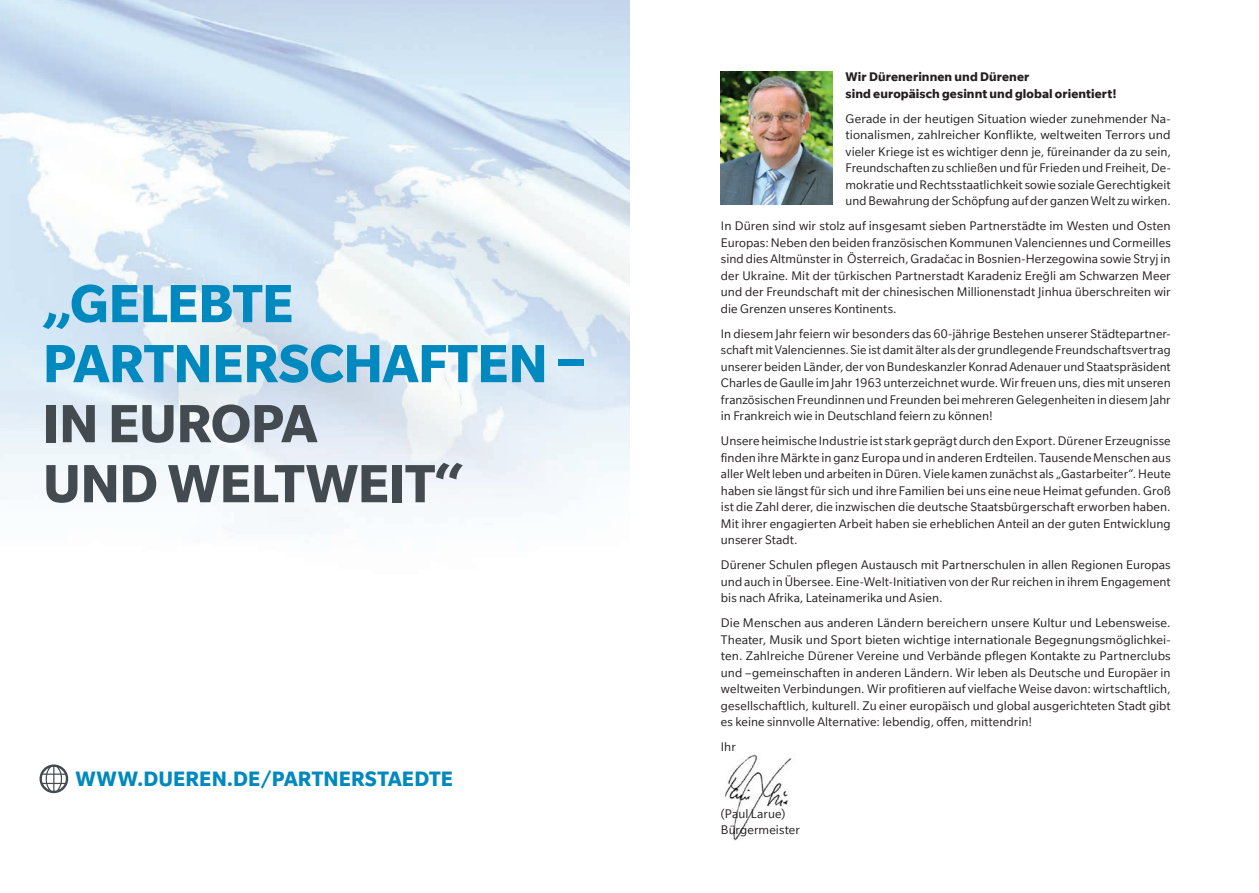
<style>
.page{position:relative;width:1259px;height:893px;background:#fff}
.page>*{position:absolute;margin:0;border:0;box-sizing:border-box;transform-origin:0 0}
.t1{font:700 58.5px/60px "Slate";letter-spacing:-.005em;color:#0089bf}
.t2{font:700 58.5px/60px "Slate";letter-spacing:-.01em;color:#444b50}
.t3{font:700 22.5px "Slate";letter-spacing:.01em;color:#0089bf}
.t4{font:13.5px/16.5px "Slate";letter-spacing:.005em;color:#231f20;text-align:justify}
.t5{font:700 13.5px/16.5px "Slate";letter-spacing:.005em;color:#231f20}
</style>
<div class="page">
<img style="left:0;top:0;width:629px;height:521px">
<img style="left:724px;top:754px;width:68px;height:86px">
<svg style="left:40px;top:764px;width:28px;height:29px"></svg>
<img style="left:721px;top:71px;width:112px;height:134px">
<h1 class="t1" style="left:43px;top:273px;width:544px">„GELEBTE<br>PARTNERSCHAFTEN –</h1>
<h1 class="t2" style="left:43px;top:393px;width:423px">IN EUROPA<br>UND WELTWEIT“</h1>
<h2 class="t3" style="left:76px;top:767px;width:379px">WWW.DUEREN.DE/PARTNERSTAEDTE</h2>
<p class="t5" style="left:845px;top:69px;width:273px">Wir Dürenerinnen und Dürener<br>sind europäisch gesinnt und global orientiert!</p>
<p class="t4" style="left:845px;top:110px;width:327px">Gerade in der heutigen Situation wieder zunehmender Na&shy;tionalismen, zahlreicher Konflikte, weltweiten Terrors und vieler Kriege ist es wichtiger denn je, füreinander da zu sein, Freundschaften zu schließen und für Frieden und Freiheit, De&shy;mokratie und Rechtsstaatlichkeit sowie soziale Gerechtigkeit und Bewahrung der Schöpfung auf der ganzen Welt zu wirken.</p>
<p class="t4" style="left:721px;top:218px;width:451px">In Düren sind wir stolz auf insgesamt sieben Partnerstädte im Westen und Osten Europas: Neben den beiden französischen Kommunen Valenciennes und Cormeilles sind dies Altmünster in Österreich, Gradačac in Bosnien-Herzegowina sowie Stryj in der Ukraine. Mit der türkischen Partnerstadt Karadeniz Ereğli am Schwarzen Meer und der Freundschaft mit der chinesischen Millionenstadt Jinhua überschreiten wir die Grenzen unseres Kontinents.</p>
<p class="t4" style="left:721px;top:325px;width:451px">In diesem Jahr feiern wir besonders das 60-jährige Bestehen unserer Städtepartner&shy;schaft mit Valenciennes. Sie ist damit älter als der grundlegende Freundschaftsvertrag unserer beiden Länder, der von Bundeskanzler Konrad Adenauer und Staatspräsident Charles de Gaulle im Jahr 1963 unterzeichnet wurde. Wir freuen uns, dies mit unseren französischen Freundinnen und Freunden bei mehreren Gelegenheiten in diesem Jahr in Frankreich wie in Deutschland feiern zu können!</p>
<p class="t4" style="left:721px;top:433px;width:451px">Unsere heimische Industrie ist stark geprägt durch den Export. Dürener Erzeugnisse finden ihre Märkte in ganz Europa und in anderen Erdteilen. Tausende Menschen aus aller Welt leben und arbeiten in Düren. Viele kamen zunächst als „Gastarbeiter“. Heute haben sie längst für sich und ihre Familien bei uns eine neue Heimat gefunden. Groß ist die Zahl derer, die inzwischen die deutsche Staatsbürgerschaft erworben haben.<br>Mit ihrer engagierten Arbeit haben sie erheblichen Anteil an der guten Entwicklung unserer Stadt.</p>
<p class="t4" style="left:721px;top:557px;width:451px">Dürener Schulen pflegen Austausch mit Partnerschulen in allen Regionen Europas und auch in Übersee. Eine-Welt-Initiativen von der Rur reichen in ihrem Engagement bis nach Afrika, Lateinamerika und Asien.</p>
<p class="t4" style="left:721px;top:615px;width:451px">Die Menschen aus anderen Ländern bereichern unsere Kultur und Lebensweise.<br>Theater, Musik und Sport bieten wichtige internationale Begegnungsmöglichkei&shy;ten. Zahlreiche Dürener Vereine und Verbände pflegen Kontakte zu Partnerclubs und –gemeinschaften in anderen Ländern. Wir leben als Deutsche und Europäer in weltweiten Verbindungen. Wir profitieren auf vielfache Weise davon: wirtschaftlich, gesellschaftlich, kulturell. Zu einer europäisch und global ausgerichteten Stadt gibt es keine sinnvolle Alternative: lebendig, offen, mittendrin!</p>
<p class="t4" style="left:721px;top:739px;width:16px">Ihr</p>
<p class="t4" style="left:721px;top:805px;width:80px">(Paul Larue)<br>Bürgermeister</p>
</div>
